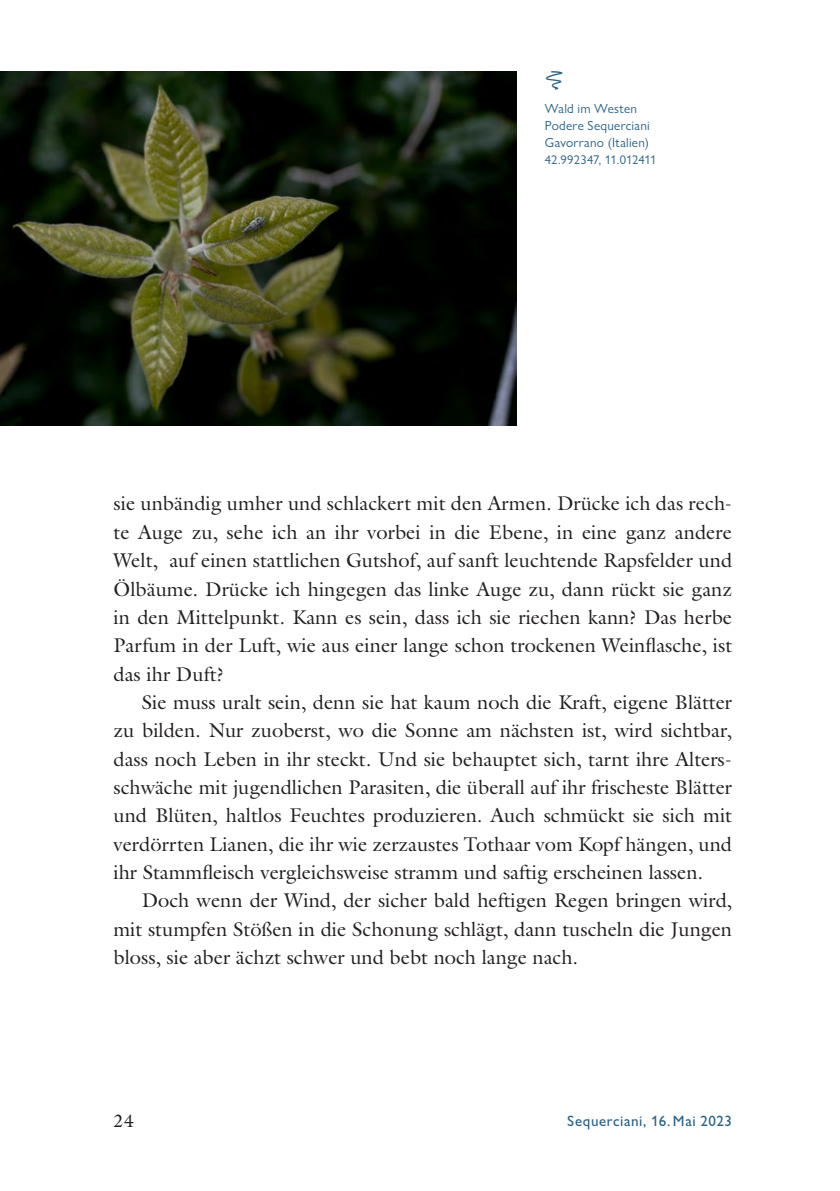
<style>
.page{position:relative;width:840px;height:1191px;background:#fff}
.page>*{position:absolute;margin:0;border:0;box-sizing:border-box;transform-origin:0 0}
.t1{font:26px "Samuel Pin";color:#296186}
.Lauftext{font:20px/28.4px "Galliard Pro";color:#231f20;text-align:justify}
.t2{font:18px "Galliard Pro";color:#231f20}
.Fußzeile_Thema{font:500 15px "Gill Sans Nova";letter-spacing:.04em;color:#296186}
.Anmerkung_am_Textende{font:13.2px/17px "Gill Sans Nova";letter-spacing:.02em;color:#296186}
.Anmerkung_am_Textende-2{font:12.6px "Gill Sans Nova";color:#296186}
</style>
<div class="page">
<img style="left:0;top:71px;width:516px;height:354px">
<p class="t1" style="left:544px;top:64px;width:21px">p</p>
<p class="Anmerkung_am_Textende" style="left:544px;top:100px;width:106px">Wald im Westen<br>Podere Sequerciani<br>Gavorrano (Italien)</p>
<p class="Anmerkung_am_Textende-2" style="left:544px;top:152px;width:113px">42.992347, 11.012411</p>
<p class="Lauftext" style="left:113px;top:489px;width:620px">sie unbändig umher und schlackert mit den Armen. Drücke ich das rech&shy;te Auge zu, sehe ich an ihr vorbei in die Ebene, in eine ganz andere Welt, auf einen stattlichen Gutshof, auf sanft leuchtende Rapsfelder und Ölbäume. Drücke ich hingegen das linke Auge zu, dann rückt sie ganz in den Mittelpunkt. Kann es sein, dass ich sie riechen kann? Das herbe Parfum in der Luft, wie aus einer lange schon trockenen Weinflasche, ist das ihr Duft?</p>
<p class="Lauftext" style="left:113px;top:687px;width:619px;text-indent:28px">Sie muss uralt sein, denn sie hat kaum noch die Kraft, eigene Blätter zu bilden. Nur zuoberst, wo die Sonne am nächsten ist, wird sichtbar, dass noch Leben in ihr steckt. Und sie behauptet sich, tarnt ihre Alters&shy;schwäche mit jugendlichen Parasiten, die überall auf ihr frischeste Blätter und Blüten, haltlos Feuchtes produzieren. Auch schmückt sie sich mit verdörrten Lianen, die ihr wie zerzaustes Tothaar vom Kopf hängen, und ihr Stammfleisch vergleichsweise stramm und saftig erscheinen lassen.</p>
<p class="Lauftext" style="left:113px;top:886px;width:619px;text-indent:28px">Doch wenn der Wind, der sicher bald heftigen Regen bringen wird, mit stumpfen Stößen in die Schonung schlägt, dann tuscheln die Jungen bloss, sie aber ächzt schwer und bebt noch lange nach.</p>
<p class="t2" style="left:113px;top:1108px;width:22px">24</p>
<p class="Fußzeile_Thema" style="left:567px;top:1111px;width:166px">Sequerciani, 16. Mai 2023</p>
</div>
